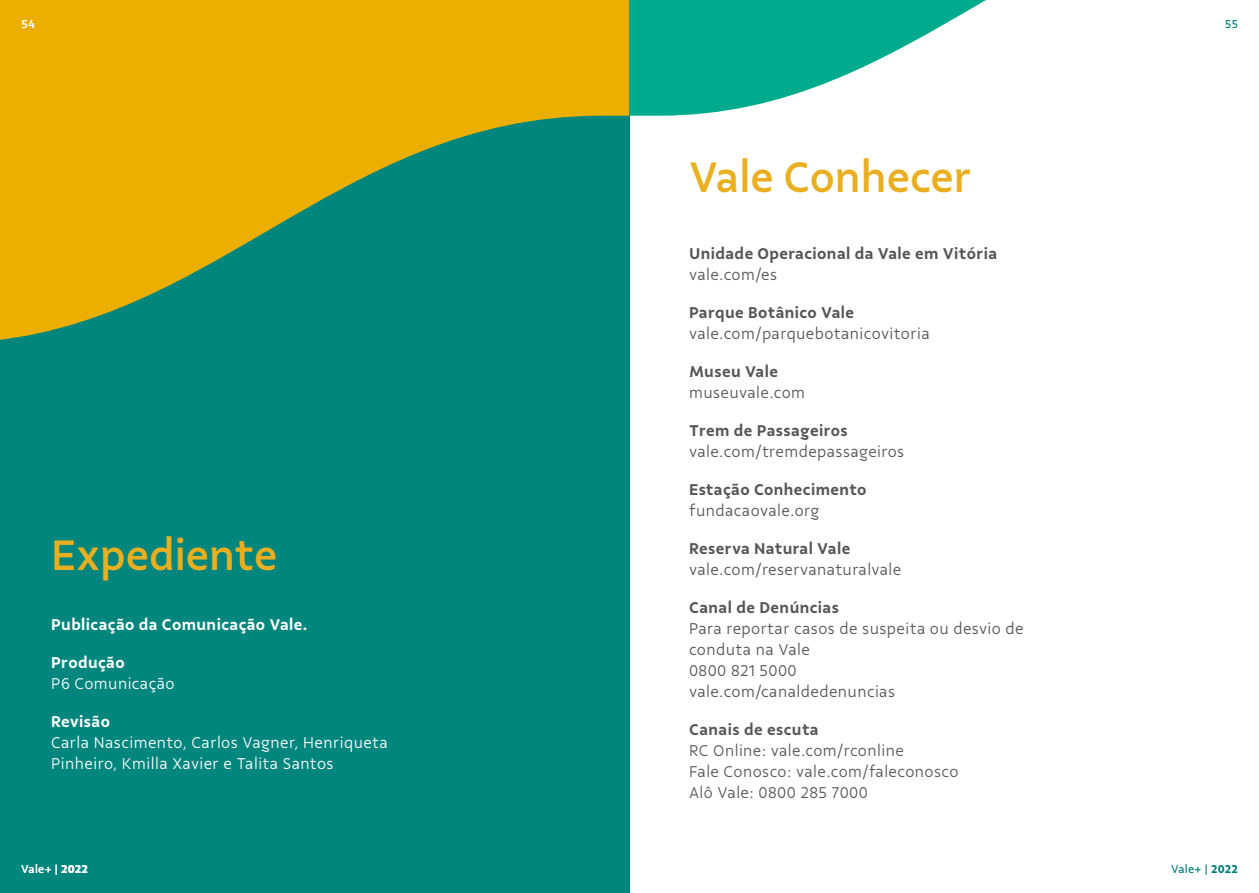
<style>
.page{position:relative;width:1259px;height:893px;background:#fff}
.page>*{position:absolute;margin:0;border:0;box-sizing:border-box;transform-origin:0 0}
.t1{font:500 45px "Vale Sans";color:#eaaf20}
.t2{font:300 16.5px/21px "Vale Sans";letter-spacing:.025em;color:#565555}
.t3{font:600 16.5px "Vale Sans";letter-spacing:.025em;color:#565555}
.t4{font:300 16.5px/21px "Vale Sans";letter-spacing:.025em;color:#fff}
.t5{font:300 16.5px/21px "Vale Sans";letter-spacing:.025em;color:#575756}
.t6{font:600 16.5px "Vale Sans";letter-spacing:.025em;color:#fff}
.t7{font:600 16.5px "Vale Sans";letter-spacing:.025em;color:#575756}
.t8{font:12px "Vale Sans";letter-spacing:.025em;color:#fff}
.t9{font:12px "Vale Sans";letter-spacing:.025em;color:#017e7a}
.s1{font-weight:700}
</style>
<div class="page">
<div style="left:0;top:0;width:629px;height:893px;background:#00867d"></div>
<svg style="left:0;top:0;width:629px;height:340px;fill:#ecaf00"></svg>
<svg style="left:629px;top:0;width:357px;height:116px;fill:#00aa8d"></svg>
<p class="t8" style="left:21px;top:16px;width:15px">54</p>
<h1 class="t1" style="left:51px;top:528px;width:228px">Expediente</h1>
<p class="t6" style="left:51px;top:615px;width:258px">Publicação da Comunicação Vale.</p>
<p class="t6" style="left:51px;top:653px;width:75px">Produção</p>
<p class="t4" style="left:51px;top:673px;width:125px">P6 Comunicação</p>
<p class="t6" style="left:51px;top:712px;width:60px">Revisão</p>
<p class="t4" style="left:51px;top:732px;width:338px">Carla Nascimento, Carlos Vagner, Henriqueta<br>Pinheiro, Kmilla Xavier e Talita Santos</p>
<p class="t8" style="left:21px;top:862px;width:68px">Vale+ | <span class="s1">2022</span></p>
<h1 class="t1" style="left:689px;top:150px;width:284px">Vale Conhecer</h1>
<p class="t3" style="left:689px;top:243px;width:310px">Unidade Operacional da Vale em Vitória</p>
<p class="t2" style="left:689px;top:264px;width:90px">vale.com/es</p>
<p class="t3" style="left:689px;top:302px;width:167px">Parque Botânico Vale</p>
<p class="t2" style="left:689px;top:323px;width:242px">vale.com/parquebotanicovitoria</p>
<p class="t3" style="left:689px;top:362px;width:90px">Museu Vale</p>
<p class="t2" style="left:689px;top:382px;width:118px">museuvale.com</p>
<p class="t3" style="left:689px;top:421px;width:160px">Trem de Passageiros</p>
<p class="t2" style="left:689px;top:441px;width:217px">vale.com/tremdepassageiros</p>
<p class="t3" style="left:689px;top:480px;width:179px">Estação Conhecimento</p>
<p class="t2" style="left:689px;top:500px;width:132px">fundacaovale.org</p>
<p class="t3" style="left:689px;top:539px;width:163px">Reserva Natural Vale</p>
<p class="t2" style="left:689px;top:559px;width:214px">vale.com/reservanaturalvale</p>
<p class="t3" style="left:689px;top:598px;width:151px">Canal de Denúncias</p>
<p class="t2" style="left:689px;top:618px;width:336px">Para reportar casos de suspeita ou desvio de conduta na Vale<br>0800 821 5000<br>vale.com/canaldedenuncias</p>
<p class="t7" style="left:689px;top:720px;width:131px">Canais de escuta</p>
<p class="t5" style="left:689px;top:740px;width:271px">RC Online: vale.com/rconline<br>Fale Conosco: vale.com/faleconosco<br>Alô Vale: 0800 285 7000</p>
<p class="t9" style="left:1225px;top:16px;width:14px">55</p>
<p class="t9" style="left:1171px;top:862px;width:68px">Vale+ | <span class="s1">2022</span></p>
</div>
